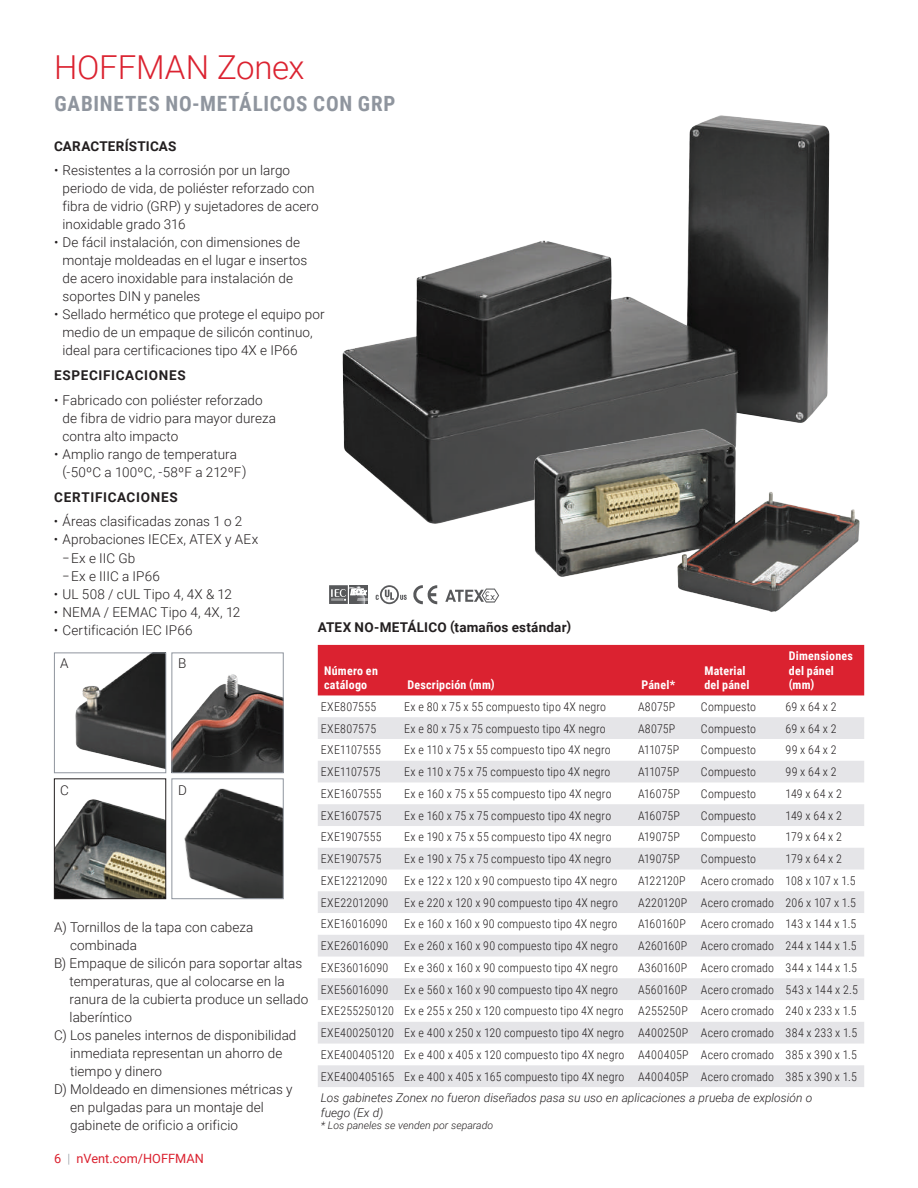
<style>
.page{position:relative;width:918px;height:1188px;background:#fff}
.page>*{position:absolute;margin:0;border:0;box-sizing:border-box;transform-origin:0 0}
.t1{font:300 33px "Roboto";letter-spacing:-.005em;color:#db2230}
.t2{font:700 21px "Roboto Condensed";letter-spacing:.04em;color:#8f959e}
.t3{font:300 13.5px/18px "Roboto";letter-spacing:.005em;color:#231f20}
.t4{font:700 13.5px "Roboto";letter-spacing:.02em;color:#231f20}
.t5{font:700 13.5px "Roboto";letter-spacing:.05em;color:#231f20}
.t6{font:12.75px "Roboto";color:#db2230}
.t7{font:300 12px/21.8px "Roboto Condensed";letter-spacing:.015em;color:#231f20;text-align:justify}
.t8{font:italic 300 12px/14.4px "Roboto";color:#231f20}
.t9{font:700 12px/14.4px "Roboto Condensed";letter-spacing:.015em;color:#fff}
.t10{font:300 12px "Roboto Condensed";letter-spacing:-.015em;color:#231f20}
.t11{font:italic 300 10.5px "Roboto";color:#231f20}
.s1{font-weight:300;color:#8f959e}
</style>
<div class="page">
<img style="left:75px;top:655px;width:89px;height:114px">
<div style="left:54px;top:653px;width:112px;height:120px;border:1px solid #8f959e"></div>
<img style="left:56px;top:799px;width:108px;height:98px">
<div style="left:54px;top:778px;width:112px;height:121px;border:1px solid #231f20"></div>
<img style="left:174px;top:674px;width:108px;height:97px">
<div style="left:172px;top:653px;width:112px;height:120px;border:1px solid #8f959e"></div>
<img style="left:184px;top:788px;width:98px;height:109px">
<div style="left:172px;top:778px;width:112px;height:121px;border:1px solid #8f959e"></div>
<img style="left:342px;top:115px;width:488px;height:409px">
<img style="left:511px;top:424px;width:349px;height:188px">
<svg style="left:329px;top:585px;width:39px;height:19px"></svg>
<svg style="left:445px;top:589px;width:54px;height:14px"></svg>
<svg style="left:413px;top:585px;width:24px;height:19px"></svg>
<svg style="left:376px;top:585px;width:31px;height:19px"></svg>
<div style="left:318px;top:645px;width:546px;height:50px;background:#db2230"></div>
<svg style="left:318px;top:717px;width:546px;height:370px;fill:#e5e5e8"></svg>
<h1 class="t1" style="left:54px;top:44px;width:252px">HOFFMAN Zonex</h1>
<h2 class="t2" style="left:54px;top:89px;width:343px">GABINETES NO-METÁLICOS CON GRP</h2>
<p class="t4" style="left:54px;top:136px;width:124px">CARACTERÍSTICAS</p>
<p class="t3" style="left:63px;top:161px;width:258px;text-indent:-9px">• Resistentes a la corrosión por un largo periodo de vida, de poliéster reforzado con fibra de vidrio (GRP) y sujetadores de acero inoxidable grado 316</p>
<p class="t3" style="left:63px;top:233px;width:246px;text-indent:-9px">• De fácil instalación, con dimensiones de montaje moldeadas en el lugar e insertos de acero inoxidable para instalación de soportes DIN y paneles</p>
<p class="t3" style="left:63px;top:305px;width:264px;text-indent:-9px">• Sellado hermético que protege el equipo por medio de un empaque de silicón continuo, ideal para certificaciones tipo 4X e IP66</p>
<p class="t5" style="left:54px;top:366px;width:133px">ESPECIFICACIONES</p>
<p class="t3" style="left:63px;top:391px;width:215px;text-indent:-9px">• Fabricado con poliéster reforzado de fibra de vidrio para mayor dureza contra alto impacto</p>
<p class="t3" style="left:63px;top:445px;width:185px;text-indent:-9px">• Amplio rango de temperatura (-50ºC a 100ºC, -58ºF a 212ºF)</p>
<p class="t5" style="left:54px;top:487px;width:125px">CERTIFICACIONES</p>
<p class="t3" style="left:54px;top:512px;width:190px">• Áreas clasificadas zonas 1 o 2</p>
<p class="t3" style="left:63px;top:530px;width:197px;text-indent:-9px">• Aprobaciones IECEx, ATEX y AEx –Ex e IIC Gb<br>–Ex e IIIC a IP66</p>
<p class="t3" style="left:54px;top:584px;width:179px">• UL 508 / cUL Tipo 4, 4X &amp; 12</p>
<p class="t3" style="left:54px;top:602px;width:188px">• NEMA / EEMAC Tipo 4, 4X, 12</p>
<p class="t3" style="left:54px;top:620px;width:140px">• Certificación IEC IP66</p>
<p class="t3" style="left:60px;top:653px;width:10px">A</p>
<p class="t4" style="left:318px;top:618px;width:255px">ATEX NO-METÁLICO (tamaños estándar)</p>
<p class="t9" style="left:324px;top:663px;width:55px">Número en catálogo</p>
<p class="t3" style="left:178px;top:653px;width:10px">B</p>
<p class="t9" style="left:408px;top:677px;width:89px">Descripción (mm)</p>
<p class="t9" style="left:641px;top:677px;width:35px">Pánel*</p>
<p class="t9" style="left:704px;top:663px;width:47px">Material del pánel</p>
<p class="t9" style="left:789px;top:648px;width:65px">Dimensiones del pánel (mm)</p>
<p class="t3" style="left:60px;top:781px;width:10px">C</p>
<p class="t3" style="left:178px;top:781px;width:10px">D</p>
<p class="t3" style="left:54px;top:918px;width:201px">A) Tornillos de la tapa con cabeza</p>
<p class="t3" style="left:70px;top:936px;width:69px">combinada</p>
<p class="t3" style="left:54px;top:954px;width:250px">B) Empaque de silicón para soportar altas</p>
<p class="t3" style="left:70px;top:972px;width:217px">temperaturas, que al colocarse en la</p>
<p class="t3" style="left:70px;top:990px;width:240px">ranura de la cubierta produce un sellado</p>
<p class="t3" style="left:70px;top:1008px;width:64px">laberíntico</p>
<p class="t3" style="left:54px;top:1026px;width:244px">C) Los paneles internos de disponibilidad</p>
<p class="t3" style="left:70px;top:1044px;width:214px">inmediata representan un ahorro de</p>
<p class="t3" style="left:70px;top:1062px;width:94px">tiempo y dinero</p>
<p class="t3" style="left:54px;top:1080px;width:240px">D) Moldeado en dimensiones métricas y</p>
<p class="t3" style="left:70px;top:1098px;width:195px">en pulgadas para un montaje del</p>
<p class="t3" style="left:70px;top:1116px;width:169px">gabinete de orificio a orificio</p>
<p class="t6" style="left:54px;top:1150px;width:151px">6 <span class="s1">|</span> nVent.com/HOFFMAN</p>
<p class="t7" style="left:321px;top:695px;width:57px">EXE807555</p>
<p class="t7" style="left:404px;top:695px;width:203px">Ex e 80 x 75 x 55 compuesto tipo 4X negro</p>
<p class="t7" style="left:638px;top:695px;width:39px">A8075P</p>
<p class="t7" style="left:701px;top:695px;width:57px">Compuesto</p>
<p class="t7" style="left:786px;top:695px;width:52px">69 x 64 x 2</p>
<p class="t7" style="left:321px;top:717px;width:57px">EXE807575</p>
<p class="t7" style="left:404px;top:717px;width:203px">Ex e 80 x 75 x 75 compuesto tipo 4X negro</p>
<p class="t7" style="left:638px;top:717px;width:39px">A8075P</p>
<p class="t7" style="left:701px;top:717px;width:57px">Compuesto</p>
<p class="t7" style="left:786px;top:717px;width:52px">69 x 64 x 2</p>
<p class="t7" style="left:321px;top:739px;width:62px">EXE1107555</p>
<p class="t7" style="left:404px;top:739px;width:208px">Ex e 110 x 75 x 55 compuesto tipo 4X negro</p>
<p class="t10" style="left:638px;top:742px;width:43px">A11075P</p>
<p class="t7" style="left:701px;top:739px;width:57px">Compuesto</p>
<p class="t7" style="left:786px;top:739px;width:53px">99 x 64 x 2</p>
<p class="t7" style="left:321px;top:761px;width:61px">EXE1107575</p>
<p class="t7" style="left:404px;top:761px;width:208px">Ex e 110 x 75 x 75 compuesto tipo 4X negro</p>
<p class="t10" style="left:638px;top:763px;width:43px">A11075P</p>
<p class="t7" style="left:701px;top:761px;width:57px">Compuesto</p>
<p class="t7" style="left:786px;top:761px;width:53px">99 x 64 x 2</p>
<p class="t7" style="left:321px;top:782px;width:62px">EXE1607555</p>
<p class="t7" style="left:404px;top:782px;width:209px">Ex e 160 x 75 x 55 compuesto tipo 4X negro</p>
<p class="t7" style="left:638px;top:782px;width:44px">A16075P</p>
<p class="t7" style="left:701px;top:782px;width:57px">Compuesto</p>
<p class="t7" style="left:786px;top:782px;width:58px">149 x 64 x 2</p>
<p class="t7" style="left:321px;top:804px;width:62px">EXE1607575</p>
<p class="t7" style="left:404px;top:804px;width:209px">Ex e 160 x 75 x 75 compuesto tipo 4X negro</p>
<p class="t7" style="left:638px;top:804px;width:44px">A16075P</p>
<p class="t7" style="left:701px;top:804px;width:57px">Compuesto</p>
<p class="t7" style="left:786px;top:804px;width:58px">149 x 64 x 2</p>
<p class="t7" style="left:321px;top:826px;width:62px">EXE1907555</p>
<p class="t7" style="left:404px;top:826px;width:209px">Ex e 190 x 75 x 55 compuesto tipo 4X negro</p>
<p class="t7" style="left:638px;top:826px;width:44px">A19075P</p>
<p class="t7" style="left:701px;top:826px;width:57px">Compuesto</p>
<p class="t7" style="left:786px;top:826px;width:58px">179 x 64 x 2</p>
<p class="t7" style="left:321px;top:848px;width:62px">EXE1907575</p>
<p class="t7" style="left:404px;top:848px;width:209px">Ex e 190 x 75 x 75 compuesto tipo 4X negro</p>
<p class="t7" style="left:638px;top:848px;width:44px">A19075P</p>
<p class="t7" style="left:701px;top:848px;width:57px">Compuesto</p>
<p class="t7" style="left:786px;top:848px;width:58px">179 x 64 x 2</p>
<p class="t7" style="left:321px;top:869px;width:68px">EXE12212090</p>
<p class="t7" style="left:404px;top:869px;width:215px">Ex e 122 x 120 x 90 compuesto tipo 4X negro</p>
<p class="t7" style="left:638px;top:869px;width:49px">A122120P</p>
<p class="t7" style="left:701px;top:869px;width:156px">Acero cromado 108 x 107 x 1.5</p>
<p class="t7" style="left:321px;top:891px;width:69px">EXE22012090</p>
<p class="t7" style="left:404px;top:891px;width:215px">Ex e 220 x 120 x 90 compuesto tipo 4X negro</p>
<p class="t7" style="left:638px;top:891px;width:220px">A220120P Acero cromado 206 x 107 x 1.5</p>
<p class="t7" style="left:321px;top:913px;width:68px">EXE16016090</p>
<p class="t7" style="left:404px;top:913px;width:215px">Ex e 160 x 160 x 90 compuesto tipo 4X negro</p>
<p class="t7" style="left:638px;top:913px;width:49px">A160160P</p>
<p class="t7" style="left:701px;top:913px;width:157px">Acero cromado 143 x 144 x 1.5</p>
<p class="t7" style="left:321px;top:935px;width:69px">EXE26016090</p>
<p class="t7" style="left:404px;top:935px;width:215px">Ex e 260 x 160 x 90 compuesto tipo 4X negro</p>
<p class="t7" style="left:638px;top:935px;width:220px">A260160P Acero cromado 244 x 144 x 1.5</p>
<p class="t7" style="left:321px;top:956px;width:69px">EXE36016090</p>
<p class="t7" style="left:404px;top:956px;width:215px">Ex e 360 x 160 x 90 compuesto tipo 4X negro</p>
<p class="t7" style="left:638px;top:956px;width:221px">A360160P Acero cromado 344 x 144 x 1.5</p>
<p class="t7" style="left:321px;top:978px;width:69px">EXE56016090</p>
<p class="t7" style="left:404px;top:978px;width:215px">Ex e 560 x 160 x 90 compuesto tipo 4X negro</p>
<p class="t7" style="left:321px;top:978px;width:539px;text-indent:317px">A560160P Acero cromado 543 x 144 x 2.5<br>EXE255250120 Ex e 255 x 250 x 120 compuesto tipo 4X negro A255250P Acero cromado 240 x 233 x 1.5<br>EXE400250120 Ex e 400 x 250 x 120 compuesto tipo 4X negro A400250P Acero cromado 384 x 233 x 1.5<br>EXE400405120 Ex e 400 x 405 x 120 compuesto tipo 4X negro A400405P Acero cromado 385 x 390 x 1.5<br>EXE400405165 Ex e 400 x 405 x 165 compuesto tipo 4X negro A400405P Acero cromado 385 x 390 x 1.5</p>
<p class="t8" style="left:321px;top:1091px;width:493px">Los gabinetes Zonex no fueron diseñados pasa su uso en aplicaciones a prueba de explosión o fuego (Ex d)</p>
<p class="t11" style="left:321px;top:1118px;width:174px">* Los paneles se venden por separado</p>
</div>
